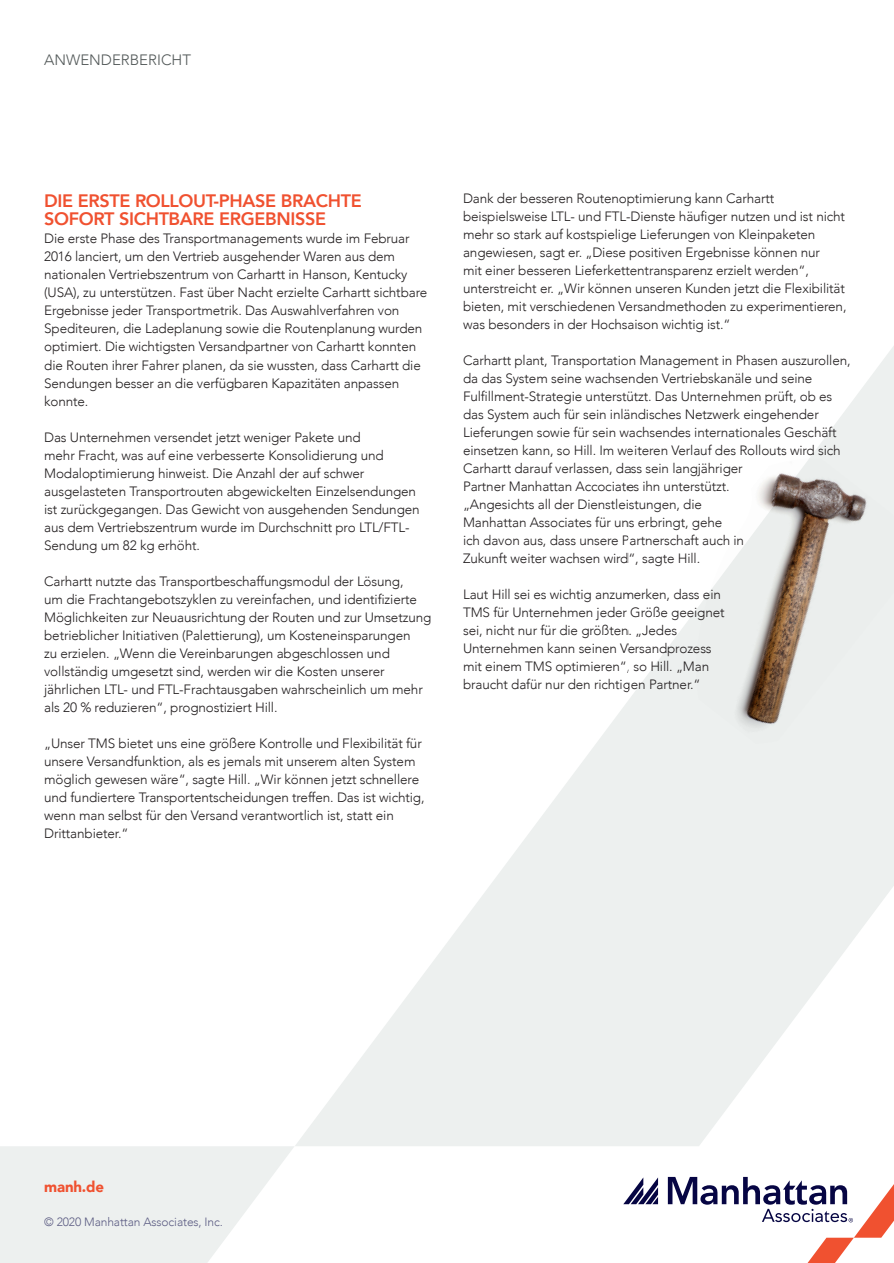
<style>
.page{position:relative;width:894px;height:1263px;background:#fff}
.page>*{position:absolute;margin:0;border:0;box-sizing:border-box;transform-origin:0 0}
.t1{font:800 18px "Avenir";letter-spacing:-.02em;color:#f05130}
.MINI_BROW{font:300 15px "Avenir";color:#535959}
.t2{font:900 15px "Avenir";letter-spacing:-.01em;color:#f05130}
.t3{font:300 13.5px/18px "Avenir";letter-spacing:-.01em;color:#231f20}
.t4{font:300 12px "Avenir";letter-spacing:-.01em;color:#060543}
</style>
<div class="page">
<svg style="left:623px;top:1177px;width:34px;height:27px"></svg>
<svg style="left:667px;top:1176px;width:226px;height:87px"></svg>
<svg style="left:0;top:1146px;width:294px;height:117px"></svg>
<svg style="left:295px;top:347px;width:598px;height:799px"></svg>
<img style="left:694px;top:458px;width:199px;height:285px">
<p class="MINI_BROW" style="left:44px;top:51px;width:148px">ANWENDERBERICHT</p>
<p class="t1" style="left:44px;top:187px;width:319px">DIE ERSTE ROLLOUT-PHASE BRACHTE</p>
<p class="t1" style="left:44px;top:205px;width:283px">SOFORT SICHTBARE ERGEBNISSE</p>
<p class="t3" style="left:44px;top:230px;width:384px">Die erste Phase des Transportmanagements wurde im Februar 2016 lanciert, um den Vertrieb ausgehender Waren aus dem nationalen Vertriebszentrum von Carhartt in Hanson, Kentucky (USA), zu unterstützen. Fast über Nacht erzielte Carhartt sichtbare Ergebnisse jeder Transportmetrik. Das Auswahlverfahren von Spediteuren, die Ladeplanung sowie die Routenplanung wurden optimiert. Die wichtigsten Versandpartner von Carhartt konnten die Routen ihrer Fahrer planen, da sie wussten, dass Carhartt die Sendungen besser an die verfügbaren Kapazitäten anpassen konnte.</p>
<p class="t3" style="left:44px;top:428px;width:377px">Das Unternehmen versendet jetzt weniger Pakete und<br>mehr Fracht, was auf eine verbesserte Konsolidierung und Modaloptimierung hinweist. Die Anzahl der auf schwer ausgelasteten Transportrouten abgewickelten Einzelsendungen ist zurückgegangen. Das Gewicht von ausgehenden Sendungen aus dem Vertriebszentrum wurde im Durchschnitt pro LTL/FTL-Sendung um 82 kg erhöht.</p>
<p class="t3" style="left:44px;top:572px;width:388px">Carhartt nutzte das Transportbeschaffungsmodul der Lösung,<br>um die Frachtangebotszyklen zu vereinfachen, und identifizierte Möglichkeiten zur Neuausrichtung der Routen und zur Umsetzung betrieblicher Initiativen (Palettierung), um Kosteneinsparungen<br>zu erzielen. „Wenn die Vereinbarungen abgeschlossen und vollständig umgesetzt sind, werden wir die Kosten unserer jährlichen LTL- und FTL-Frachtausgaben wahrscheinlich um mehr als 20 % reduzieren“, prognostiziert Hill.</p>
<p class="t3" style="left:44px;top:734px;width:382px">„Unser TMS bietet uns eine größere Kontrolle und Flexibilität für unsere Versandfunktion, als es jemals mit unserem alten System möglich gewesen wäre“, sagte Hill. „Wir können jetzt schnellere und fundiertere Transportentscheidungen treffen. Das ist wichtig, wenn man selbst für den Versand verantwortlich ist, statt ein Drittanbieter.“</p>
<p class="t3" style="left:463px;top:189px;width:385px">Dank der besseren Routenoptimierung kann Carhartt beispielsweise LTL- und FTL-Dienste häufiger nutzen und ist nicht mehr so stark auf kostspielige Lieferungen von Kleinpaketen angewiesen, sagt er. „Diese positiven Ergebnisse können nur<br>mit einer besseren Lieferkettentransparenz erzielt werden“, unterstreicht er. „Wir können unseren Kunden jetzt die Flexibilität bieten, mit verschiedenen Versandmethoden zu experimentieren, was besonders in der Hochsaison wichtig ist.“</p>
<p class="t3" style="left:463px;top:351px;width:389px">Carhartt plant, Transportation Management in Phasen auszurollen, da das System seine wachsenden Vertriebskanäle und seine Fulfillment-Strategie unterstützt. Das Unternehmen prüft, ob es das System auch für sein inländisches Netzwerk eingehender Lieferungen sowie für sein wachsendes internationales Geschäft einsetzen kann, so Hill. Im weiteren Verlauf des Rollouts wird sich Carhartt darauf verlassen, dass sein langjähriger<br>Partner Manhattan Accociates ihn unterstützt.<br>„Angesichts all der Dienstleistungen, die<br>Manhattan Associates für uns erbringt, gehe<br>ich davon aus, dass unsere Partnerschaft auch in<br>Zukunft weiter wachsen wird“, sagte Hill.</p>
<p class="t3" style="left:463px;top:585px;width:263px">Laut Hill sei es wichtig anzumerken, dass ein TMS für Unternehmen jeder Größe geeignet sei, nicht nur für die größten. „Jedes Unternehmen kann seinen Versandprozess mit einem TMS optimieren“, so Hill. „Man braucht dafür nur den richtigen Partner.“</p>
<p class="t2" style="left:44px;top:1174px;width:61px">manh.de</p>
<p class="t4" style="left:44px;top:1214px;width:180px">© 2020 Manhattan Associates, Inc.</p>
</div>
